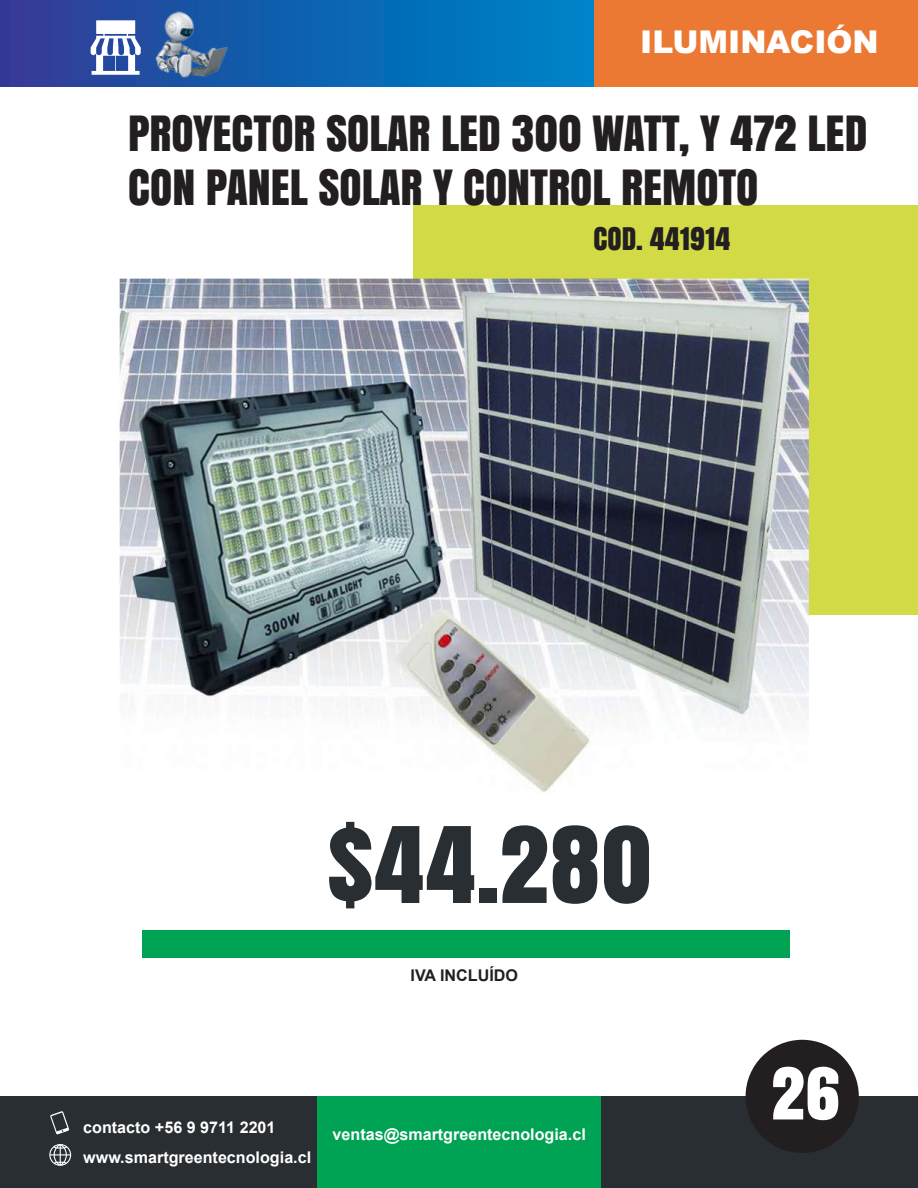
<style>
.page{position:relative;width:918px;height:1188px;background:#fff}
.page>*{position:absolute;margin:0;border:0;box-sizing:border-box;transform-origin:0 0}
.t1{font:98.85px "Anton";color:#292e32}
.t2{font:67.35px "Anton";color:#fff}
.t3{font:45.45px/54.4px "Anton";color:#231f20}
.t4{font:900 31.35px "Arial";color:#fff}
.t5{font:29.1px "Anton";color:#231f20}
.t6{font:700 16.2px/30.3px "Arial";color:#fff}
.t7{font:700 16.2px "Arial";color:#231f20}
</style>
<div class="page">
<div style="left:0;top:1096px;width:918px;height:92px;background:#292e32"></div>
<div style="left:317px;top:1096px;width:284px;height:92px;background:#00a253"></div>
<div style="left:142px;top:930px;width:647px;height:28px;background:#00a253"></div>
<svg style="left:0;top:0;width:594px;height:87px;background:#0f63b1"></svg>
<div style="left:414px;top:205px;width:504px;height:410px;background:#d2da45"></div>
<svg style="left:91px;top:20px;width:50px;height:55px"></svg>
<svg style="left:50px;top:1111px;width:19px;height:24px"></svg>
<svg style="left:49px;top:1144px;width:22px;height:22px"></svg>
<img style="left:145px;top:0;width:98px;height:87px">
<div style="left:594px;top:0;width:324px;height:87px;background:#eb7934"></div>
<img style="left:120px;top:279px;width:689px;height:514px">
<div style="left:746px;top:1040px;width:113px;height:113px;background:#231f20;border-radius:50%"></div>
<h3 class="t4" style="left:640px;top:19px;width:240px">ILUMINACIÓN</h3>
<h3 class="t3" style="left:128px;top:104px;width:741px">PROYECTOR SOLAR LED 300 WATT, Y 472 LED<br>CON PANEL SOLAR Y CONTROL REMOTO</h3>
<h3 class="t5" style="left:593px;top:216px;width:139px">COD. 441914</h3>
<h1 class="t1" style="left:327px;top:787px;width:327px">$44.280</h1>
<p class="t7" style="left:411px;top:964px;width:109px">IVA INCLUÍDO</p>
<p class="t6" style="left:83px;top:1112px;width:229px">contacto +56 9 9711 2201 www.smartgreentecnologia.cl</p>
<p class="t6" style="left:333px;top:1120px;width:255px">ventas@smartgreentecnologia.cl</p>
<h2 class="t2" style="left:771px;top:1040px;width:70px">26</h2>
</div>
